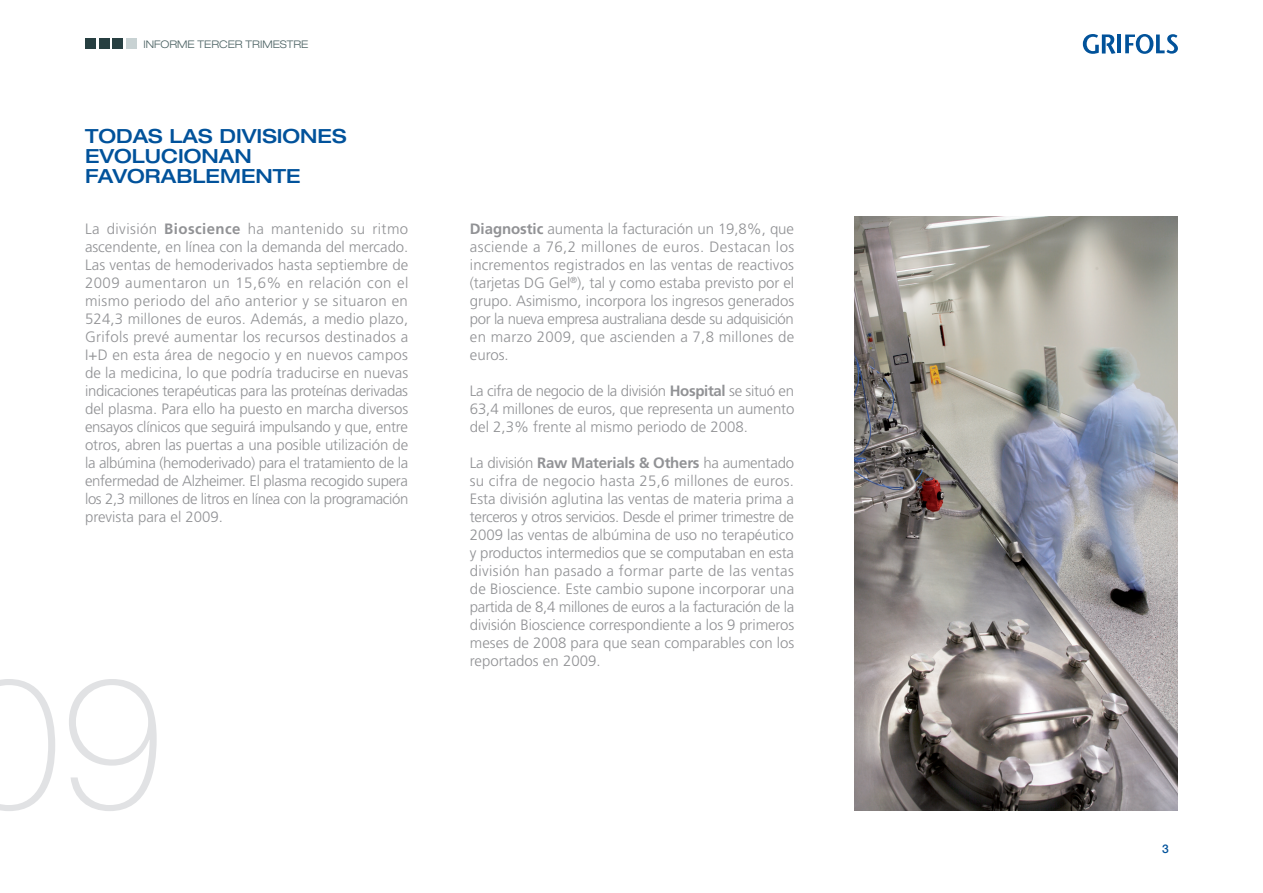
<style>
.page{position:relative;width:1263px;height:893px;background:#fff}
.page>*{position:absolute;margin:0;border:0;box-sizing:border-box;transform-origin:0 0}
.t1{font:100 185.1px "Helvetica Neue";color:#e1e2e4}
.TÍTOL_NEGRETA{font:500 expanded 19.5px "Helvetica Neue";color:#01529b}
.TEXT_NORMAL{font:300 15px/18px "Frutiger";color:#919295;text-align:justify}
.t2{font:500 12px "Helvetica Neue";color:#01529b}
.t3{font:300 expanded 10.5px "Helvetica Neue";color:#4a6162}
.s1{font-weight:700}
</style>
<div class="page">
<div style="left:85px;top:38px;width:11px;height:11px;background:#273f41"></div>
<div style="left:113px;top:38px;width:10px;height:11px;background:#273f41"></div>
<div style="left:99px;top:38px;width:10px;height:11px;background:#273f41"></div>
<div style="left:126px;top:38px;width:11px;height:11px;background:#c8d2d3"></div>
<svg style="left:1083px;top:34px;width:32px;height:20px"></svg>
<hr style="left:1117px;top:35px;width:4px;height:18px;background:#01529a">
<svg style="left:1125px;top:34px;width:53px;height:20px"></svg>
<img style="left:855px;top:216px;width:323px;height:594px">
<p class="t3" style="left:143px;top:38px;width:167px">INFORME TERCER TRIMESTRE</p>
<p class="TÍTOL_NEGRETA" style="left:85px;top:124px;width:263px">TODAS LAS DIVISIONES</p>
<p class="TÍTOL_NEGRETA" style="left:85px;top:144px;width:168px">EVOLUCIONAN</p>
<p class="TÍTOL_NEGRETA" style="left:85px;top:164px;width:217px">FAVORABLEMENTE</p>
<p class="TEXT_NORMAL" style="left:85px;top:220px;width:325px">La división <span class="s1">Bioscience</span> ha mantenido su ritmo ascendente, en línea con la demanda del mercado.<br>Las ventas de hemoderivados hasta septiembre de 2009 aumentaron un 15,6% en relación con el mismo periodo del año anterior y se situaron en 524,3 millones de euros. Además, a medio plazo, Grifols prevé aumentar los recursos destinados a I+D en esta área de negocio y en nuevos campos de la medicina, lo que podría traducirse en nuevas indicaciones terapéuticas para las proteínas derivadas del plasma. Para ello ha puesto en marcha diversos ensayos clínicos que seguirá impulsando y que, entre otros, abren las puertas a una posible utilización de la albúmina (hemoderivado) para el tratamiento de la enfermedad de Alzheimer. El plasma recogido supera los 2,3 millones de litros en línea con la programación prevista para el 2009.</p>
<p class="TEXT_NORMAL" style="left:470px;top:220px;width:326px"><span class="s1">Diagnostic</span> aumenta la facturación un 19,8%, que asciende a 76,2 millones de euros. Destacan los incrementos registrados en las ventas de reactivos (tarjetas DG Gel<sup>®</sup>), tal y como estaba previsto por el grupo. Asimismo, incorpora los ingresos generados por la nueva empresa australiana desde su adquisición en marzo 2009, que ascienden a 7,8 millones de euros.</p>
<p class="TEXT_NORMAL" style="left:470px;top:382px;width:326px">La cifra de negocio de la división <span class="s1">Hospital</span> se situó en 63,4 millones de euros, que representa un aumento del 2,3% frente al mismo periodo de 2008.</p>
<p class="TEXT_NORMAL" style="left:470px;top:454px;width:326px">La división <span class="s1">Raw Materials &amp; Others</span> ha aumentado su cifra de negocio hasta 25,6 millones de euros.<br>Esta división aglutina las ventas de materia prima a terceros y otros servicios. Desde el primer trimestre de 2009 las ventas de albúmina de uso no terapéutico y productos intermedios que se computaban en esta división han pasado a formar parte de las ventas de Bioscience. Este cambio supone incorporar una partida de 8,4 millones de euros a la facturación de la división Bioscience correspondiente a los 9 primeros meses de 2008 para que sean comparables con los reportados en 2009.</p>
<h1 class="t1" style="left:-43px;top:637px;width:207px">09</h1>
<p class="t2" style="left:1162px;top:842px;width:8px">3</p>
</div>
